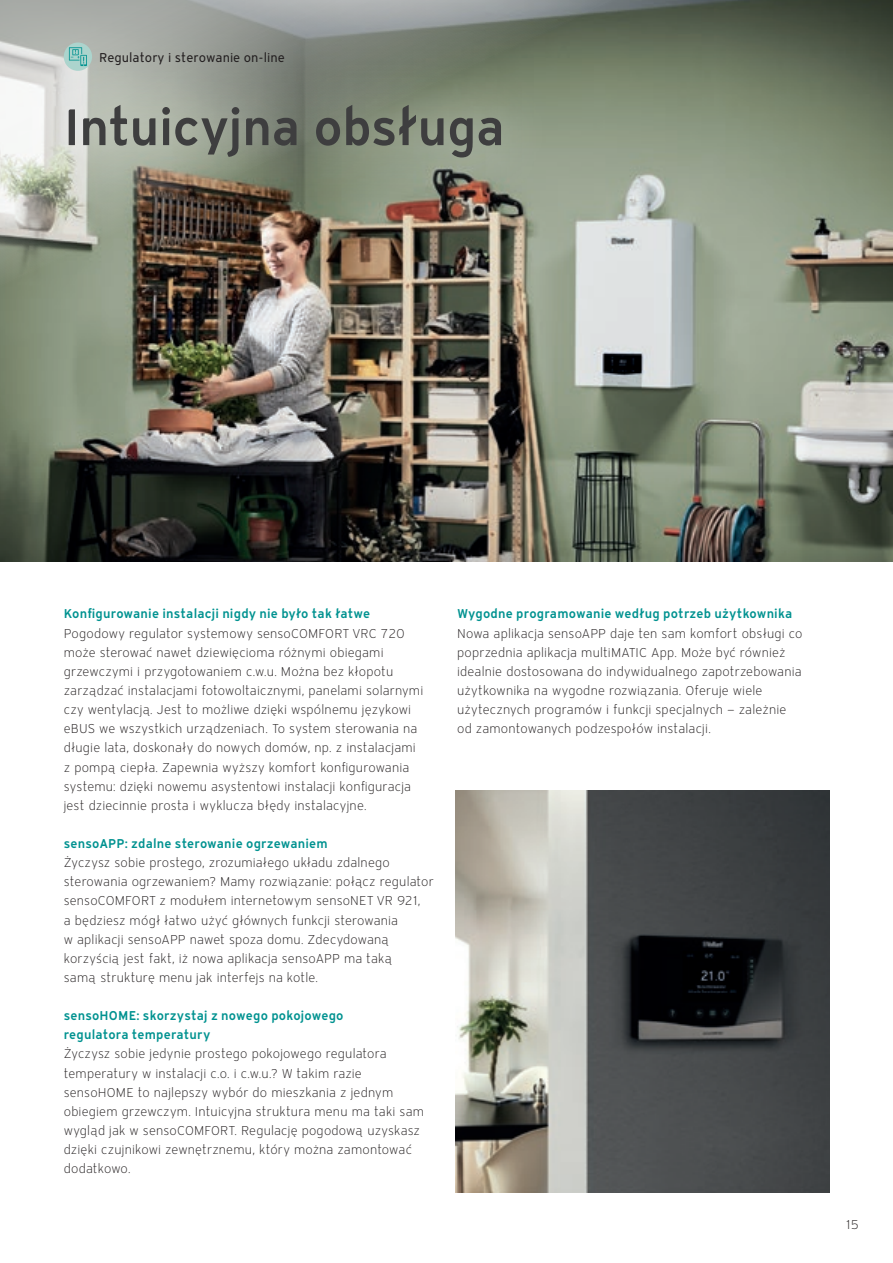
<style>
.page{position:relative;width:893px;height:1263px;background:#fff}
.page>*{position:absolute;margin:0;border:0;box-sizing:border-box;transform-origin:0 0}
.t1{font:600 51px "Vaillant 16";letter-spacing:-.01em;color:#3e3e3f}
.tekst{font:300 12.75px/19.2px "Vaillant 16";letter-spacing:.01em;color:#231f20}
.t2{font:600 12.75px/19.2px "Vaillant 16";letter-spacing:.015em;color:#009290}
.t3{font:12.75px "Vaillant 16";color:#231f20}
</style>
<div class="page">
<img style="left:0;top:0;width:893px;height:561px">
<img style="left:456px;top:791px;width:373px;height:401px">
<img style="left:0;top:0;width:739px;height:328px">
<div style="left:11px;top:54px;width:547px;height:159px;background:#fff;opacity:.75"></div>
<div style="left:64px;top:43px;width:28px;height:28px;background:#acd4cd;border-radius:50%"></div>
<svg style="left:69px;top:47px;width:18px;height:19px"></svg>
<p class="t3" style="left:99px;top:49px;width:187px">Regulatory i sterowanie on-line</p>
<p class="t1" style="left:64px;top:93px;width:442px">Intuicyjna obsługa</p>
<p class="t2" style="left:64px;top:604px;width:308px">Konfigurowanie instalacji nigdy nie było tak łatwe</p>
<p class="tekst" style="left:64px;top:623px;width:361px">Pogodowy regulator systemowy sensoCOMFORT VRC 720 może sterować nawet dziewięcioma różnymi obiegami grzewczymi i przygotowaniem c.w.u. Można bez kłopotu zarządzać instalacjami fotowoltaicznymi, panelami solarnymi</p>
<p class="tekst" style="left:64px;top:700px;width:355px">czy wentylacją. Jest to możliwe dzięki wspólnemu językowi eBUS we wszystkich urządzeniach. To system sterowania na długie lata, doskonały do nowych domów, np. z instalacjami z pompą ciepła. Zapewnia wyższy komfort konfigurowania systemu: dzięki nowemu asystentowi instalacji konfiguracja jest dziecinnie prosta i wyklucza błędy instalacyjne.</p>
<p class="t2" style="left:64px;top:833px;width:265px">sensoAPP: zdalne sterowanie ogrzewaniem</p>
<p class="tekst" style="left:64px;top:853px;width:372px">Życzysz sobie prostego, zrozumiałego układu zdalnego sterowania ogrzewaniem? Mamy rozwiązanie: połącz regulator sensoCOMFORT z modułem internetowym sensoNET VR 921,<br>a będziesz mógł łatwo użyć głównych funkcji sterowania<br>w aplikacji sensoAPP nawet spoza domu. Zdecydowaną korzyścią jest fakt, iż nowa aplikacja sensoAPP ma taką<br>samą strukturę menu jak interfejs na kotle.</p>
<p class="t2" style="left:64px;top:1006px;width:281px">sensoHOME: skorzystaj z nowego pokojowego regulatora temperatury</p>
<p class="tekst" style="left:64px;top:1044px;width:362px">Życzysz sobie jedynie prostego pokojowego regulatora temperatury w instalacji c.o. i c.w.u.? W takim razie sensoHOME to najlepszy wybór do mieszkania z jednym obiegiem grzewczym. Intuicyjna struktura menu ma taki sam wygląd jak w sensoCOMFORT. Regulację pogodową uzyskasz dzięki czujnikowi zewnętrznemu, który można zamontować dodatkowo.</p>
<p class="t2" style="left:457px;top:604px;width:337px">Wygodne programowanie według potrzeb użytkownika</p>
<p class="tekst" style="left:457px;top:623px;width:347px">Nowa aplikacja sensoAPP daje ten sam komfort obsługi co poprzednia aplikacja multiMATIC App. Może być również idealnie dostosowana do indywidualnego zapotrzebowania użytkownika na wygodne rozwiązania. Oferuje wiele użytecznych programów i funkcji specjalnych — zależnie od zamontowanych podzespołów instalacji.</p>
<p class="tekst" style="left:846px;top:1215px;width:14px">15</p>
</div>
